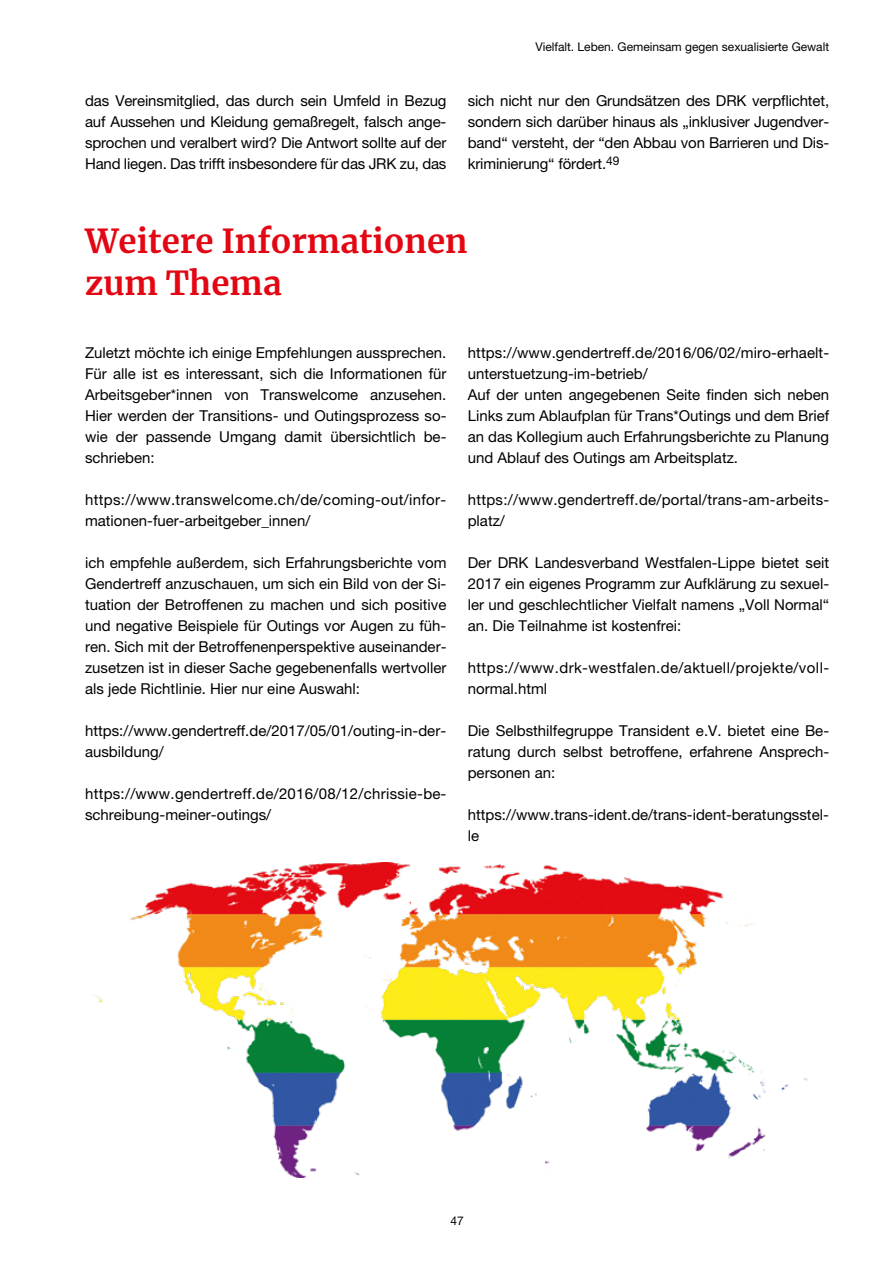
<style>
.page{position:relative;width:893px;height:1263px;background:#fff}
.page>*{position:absolute;margin:0;border:0;box-sizing:border-box;transform-origin:0 0}
.t1{font:700 33px/42px "Merriweather";color:#e30613}
.t2{font:15px/21px "Helvetica Neue";color:#000;text-align:justify}
.t3{font:15px/21px "Helvetica Neue";letter-spacing:.02em;color:#000}
.t4{font:15px/21px "Helvetica Neue";letter-spacing:.025em;color:#000}
.t5{font:12px "Helvetica Neue";color:#000}
</style>
<div class="page">
<img style="left:93px;top:863px;width:714px;height:315px">
<p class="t5" style="left:535px;top:40px;width:295px">Vielfalt. Leben. Gemeinsam gegen sexualisierte Gewalt</p>
<p class="t2" style="left:85px;top:90px;width:363px">das Vereinsmitglied, das durch sein Umfeld in Bezug auf Aussehen und Kleidung gemaßregelt, falsch ange&shy;sprochen und veralbert wird? Die Antwort sollte auf der Hand liegen. Das trifft insbesondere für das JRK zu, das</p>
<p class="t2" style="left:468px;top:90px;width:363px">sich nicht nur den Grundsätzen des DRK verpflichtet, sondern sich darüber hinaus als „inklusiver Jugendver&shy;band“ versteht, der “den Abbau von Barrieren und Dis&shy;kriminierung“ fördert.<sup>49</sup></p>
<h1 class="t1" style="left:85px;top:217px;width:384px">Weitere Informationen zum Thema</h1>
<p class="t2" style="left:85px;top:342px;width:363px">Zuletzt möchte ich einige Empfehlungen aussprechen.<br>Für alle ist es interessant, sich die Informationen für Arbeitsgeber*innen von Transwelcome anzusehen.<br>Hier werden der Transitions- und Outingsprozess so&shy;wie der passende Umgang damit übersichtlich be&shy;schrieben:</p>
<p class="t3" style="left:85px;top:489px;width:363px">https://www.transwelcome.ch/de/coming-out/infor&shy;mationen-fuer-arbeitgeber_innen/</p>
<p class="t2" style="left:85px;top:552px;width:363px">ich empfehle außerdem, sich Erfahrungsberichte vom Gendertreff anzuschauen, um sich ein Bild von der Si&shy;tuation der Betroffenen zu machen und sich positive und negative Beispiele für Outings vor Augen zu füh&shy;ren. Sich mit der Betroffenenperspektive auseinander&shy;zusetzen ist in dieser Sache gegebenenfalls wertvoller als jede Richtlinie. Hier nur eine Auswahl:</p>
<p class="t2" style="left:85px;top:720px;width:363px">https://www.gendertreff.de/2017/05/01/outing-in-der&shy;ausbildung/</p>
<p class="t3" style="left:85px;top:783px;width:363px">https://www.gendertreff.de/2016/08/12/chrissie-be&shy;schreibung-meiner-outings/</p>
<p class="t2" style="left:468px;top:342px;width:363px;text-align:left">https://www.gendertreff.de/2016/06/02/miro-erhaelt&shy;unterstuetzung-im-betrieb/<br>Auf der unten angegebenen Seite finden sich neben Links zum Ablaufplan für Trans*Outings und dem Brief an das Kollegium auch Erfahrungsberichte zu Planung und Ablauf des Outings am Arbeitsplatz.</p>
<p class="t3" style="left:468px;top:489px;width:363px">https://www.gendertreff.de/portal/trans-am-arbeits&shy;platz/</p>
<p class="t2" style="left:468px;top:552px;width:363px">Der DRK Landesverband Westfalen-Lippe bietet seit 2017 ein eigenes Programm zur Aufklärung zu sexuel&shy;ler und geschlechtlicher Vielfalt namens „Voll Normal“ an. Die Teilnahme ist kostenfrei:</p>
<p class="t4" style="left:468px;top:657px;width:363px">https://www.drk-westfalen.de/aktuell/projekte/voll&shy;normal.html</p>
<p class="t2" style="left:468px;top:720px;width:363px">Die Selbsthilfegruppe Transident e.V. bietet eine Be&shy;ratung durch selbst betroffene, erfahrene Ansprech&shy;personen an:</p>
<p class="t2" style="left:468px;top:804px;width:363px">https://www.trans-ident.de/trans-ident-beratungsstel&shy;le</p>
<p class="t5" style="left:450px;top:1213px;width:15px">47</p>
</div>
